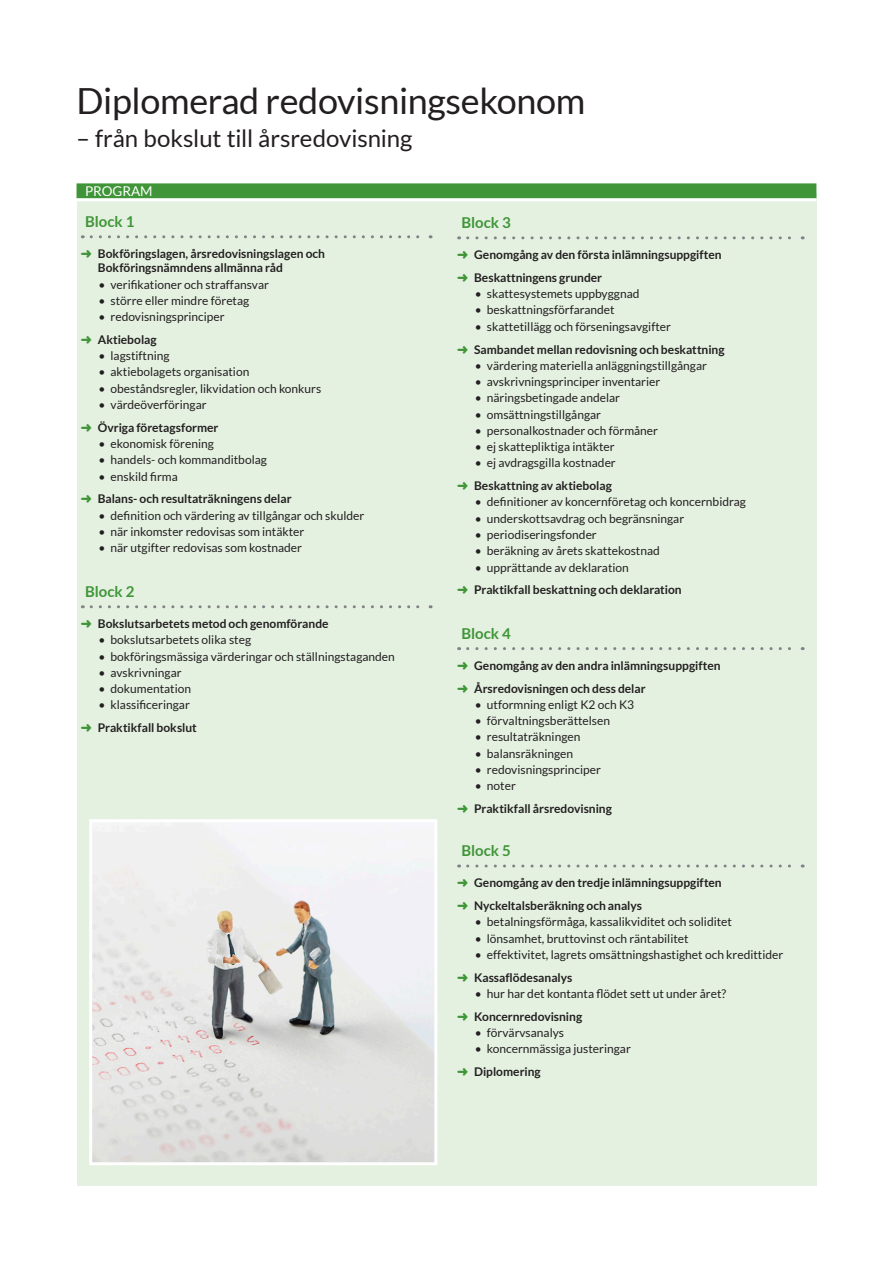
<style>
.page{position:relative;width:893px;height:1263px;background:#fff}
.page>*{position:absolute;margin:0;border:0;box-sizing:border-box;transform-origin:0 0}
.Fakta-rubrik{font:36px "Lato";letter-spacing:-.01em;color:#231f20}
.Fakta-rubrik2{font:24px "Lato";letter-spacing:-.005em;color:#231f20}
.Block-rubrik2{font:700 15px "Lato";color:#3f9537}
.Dag_Block-rubrik-bro{font:13.5px "Lato";color:#fff}
.t1{font:12px "Lato";color:#231f20}
.t2{font:700 12px/14.2px "Lato";color:#231f20}
.s1{color:#3f9537}
</style>
<div class="page">
<div style="left:77px;top:193px;width:739px;height:993px;background:#e4f1e1"></div>
<div style="left:77px;top:183px;width:739px;height:15px;background:#3f9537"></div>
<hr style="left:77px;top:198px;width:739px;height:3px;background:#fff">
<svg style="left:91px;top:235px;width:340px;height:3px"></svg>
<svg style="left:91px;top:605px;width:340px;height:3px"></svg>
<svg style="left:468px;top:236px;width:335px;height:3px"></svg>
<svg style="left:468px;top:647px;width:335px;height:3px"></svg>
<svg style="left:468px;top:864px;width:335px;height:3px"></svg>
<img style="left:93px;top:823px;width:340px;height:338px">
<div style="left:89px;top:819px;width:348px;height:346px;border:3px solid #fff"></div>
<p class="Fakta-rubrik" style="left:77px;top:81px;width:510px">Diplomerad redovisningsekonom</p>
<p class="Fakta-rubrik2" style="left:77px;top:124px;width:337px">– från bokslut till årsredovisning</p>
<p class="Dag_Block-rubrik-bro" style="left:85px;top:183px;width:69px">PROGRAM</p>
<p class="Block-rubrik2" style="left:85px;top:213px;width:51px">Block 1</p>
<p class="t2" style="left:98px;top:246px;width:229px;text-indent:-17px"><span class="s1">➜</span> Bokföringslagen, årsredovisningslagen och<br>Bokföringsnämndens allmänna råd</p>
<p class="t1" style="left:99px;top:278px;width:172px">• verifikationer och straffansvar</p>
<p class="t1" style="left:99px;top:294px;width:152px">• större eller mindre företag</p>
<p class="t1" style="left:99px;top:310px;width:128px">• redovisningsprinciper</p>
<p class="t2" style="left:81px;top:332px;width:77px"><span class="s1">➜</span> Aktiebolag</p>
<p class="t1" style="left:99px;top:349px;width:73px">• lagstiftning</p>
<p class="t1" style="left:99px;top:365px;width:152px">• aktiebolagets organisation</p>
<p class="t1" style="left:99px;top:382px;width:224px">• obeståndsregler, likvidation och konkurs</p>
<p class="t1" style="left:99px;top:398px;width:110px">• värdeöverföringar</p>
<p class="t2" style="left:81px;top:420px;width:139px"><span class="s1">➜</span> Övriga företagsformer</p>
<p class="t1" style="left:99px;top:437px;width:117px">• ekonomisk förening</p>
<p class="t1" style="left:99px;top:453px;width:170px">• handels- och kommanditbolag</p>
<p class="t1" style="left:99px;top:470px;width:81px">• enskild firma</p>
<p class="t2" style="left:81px;top:492px;width:212px"><span class="s1">➜</span> Balans- och resultaträkningens delar</p>
<p class="t1" style="left:99px;top:509px;width:267px">• definition och värdering av tillgångar och skulder</p>
<p class="t1" style="left:99px;top:525px;width:207px">• när inkomster redovisas som intäkter</p>
<p class="t1" style="left:99px;top:541px;width:205px">• när utgifter redovisas som kostnader</p>
<p class="Block-rubrik2" style="left:85px;top:583px;width:51px">Block 2</p>
<p class="t2" style="left:81px;top:616px;width:249px"><span class="s1">➜</span> Bokslutsarbetets metod och genomförande</p>
<p class="t1" style="left:99px;top:633px;width:154px">• bokslutsarbetets olika steg</p>
<p class="t1" style="left:99px;top:650px;width:298px">• bokföringsmässiga värderingar och ställningstaganden</p>
<p class="t1" style="left:99px;top:666px;width:85px">• avskrivningar</p>
<p class="t1" style="left:99px;top:682px;width:94px">• dokumentation</p>
<p class="t1" style="left:99px;top:698px;width:93px">• klassificeringar</p>
<p class="t2" style="left:81px;top:720px;width:118px"><span class="s1">➜</span> Praktikfall bokslut</p>
<p class="Block-rubrik2" style="left:461px;top:214px;width:51px">Block 3</p>
<p class="t2" style="left:457px;top:247px;width:266px"><span class="s1">➜</span> Genomgång av den första inlämningsuppgiften</p>
<p class="t2" style="left:457px;top:270px;width:147px"><span class="s1">➜</span> Beskattningens grunder</p>
<p class="t1" style="left:475px;top:287px;width:166px">• skattesystemets uppbyggnad</p>
<p class="t1" style="left:475px;top:303px;width:141px">• beskattningsförfarandet</p>
<p class="t1" style="left:475px;top:320px;width:198px">• skattetillägg och förseningsavgifter</p>
<p class="t2" style="left:457px;top:342px;width:269px"><span class="s1">➜</span> Sambandet mellan redovisning och beskattning</p>
<p class="t1" style="left:475px;top:359px;width:234px">• värdering materiella anläggningstillgångar</p>
<p class="t1" style="left:475px;top:375px;width:187px">• avskrivningsprinciper inventarier</p>
<p class="t1" style="left:475px;top:391px;width:147px">• näringsbetingade andelar</p>
<p class="t1" style="left:475px;top:408px;width:128px">• omsättningstillgångar</p>
<p class="t1" style="left:475px;top:424px;width:185px">• personalkostnader och förmåner</p>
<p class="t1" style="left:475px;top:440px;width:141px">• ej skattepliktiga intäkter</p>
<p class="t1" style="left:475px;top:456px;width:142px">• ej avdragsgilla kostnader</p>
<p class="t2" style="left:457px;top:478px;width:156px"><span class="s1">➜</span> Beskattning av aktiebolag</p>
<p class="t1" style="left:475px;top:495px;width:273px">• definitioner av koncernföretag och koncernbidrag</p>
<p class="t1" style="left:475px;top:512px;width:211px">• underskottsavdrag och begränsningar</p>
<p class="t1" style="left:475px;top:528px;width:123px">• periodiseringsfonder</p>
<p class="t1" style="left:475px;top:544px;width:186px">• beräkning av årets skattekostnad</p>
<p class="t1" style="left:475px;top:560px;width:156px">• upprättande av deklaration</p>
<p class="t2" style="left:457px;top:583px;width:226px"><span class="s1">➜</span> Praktikfall beskattning och deklaration</p>
<p class="Block-rubrik2" style="left:461px;top:624px;width:51px">Block 4</p>
<p class="t2" style="left:457px;top:658px;width:265px"><span class="s1">➜</span> Genomgång av den andra inlämningsuppgiften</p>
<p class="t2" style="left:457px;top:681px;width:190px"><span class="s1">➜</span> Årsredovisningen och dess delar</p>
<p class="t1" style="left:475px;top:698px;width:161px">• utformning enligt K2 och K3</p>
<p class="t1" style="left:475px;top:714px;width:137px">• förvaltningsberättelsen</p>
<p class="t1" style="left:475px;top:730px;width:107px">• resultaträkningen</p>
<p class="t1" style="left:475px;top:747px;width:100px">• balansräkningen</p>
<p class="t1" style="left:475px;top:763px;width:128px">• redovisningsprinciper</p>
<p class="t1" style="left:475px;top:779px;width:42px">• noter</p>
<p class="t2" style="left:457px;top:801px;width:156px"><span class="s1">➜</span> Praktikfall årsredovisning</p>
<p class="Block-rubrik2" style="left:461px;top:842px;width:51px">Block 5</p>
<p class="t2" style="left:457px;top:876px;width:266px"><span class="s1">➜</span> Genomgång av den tredje inlämningsuppgiften</p>
<p class="t2" style="left:457px;top:898px;width:186px"><span class="s1">➜</span> Nyckeltalsberäkning och analys</p>
<p class="t1" style="left:475px;top:915px;width:259px">• betalningsförmåga, kassalikviditet och soliditet</p>
<p class="t1" style="left:475px;top:931px;width:215px">• lönsamhet, bruttovinst och räntabilitet</p>
<p class="t1" style="left:475px;top:948px;width:310px">• effektivitet, lagrets omsättningshastighet och kredittider</p>
<p class="t2" style="left:457px;top:970px;width:117px"><span class="s1">➜</span> Kassaflödesanalys</p>
<p class="t1" style="left:475px;top:987px;width:253px">• hur har det kontanta flödet sett ut under året?</p>
<p class="t2" style="left:457px;top:1009px;width:127px"><span class="s1">➜</span> Koncernredovisning</p>
<p class="t1" style="left:475px;top:1026px;width:91px">• förvärvsanalys</p>
<p class="t1" style="left:475px;top:1042px;width:157px">• koncernmässiga justeringar</p>
<p class="t2" style="left:457px;top:1064px;width:85px"><span class="s1">➜</span> Diplomering</p>
</div>
